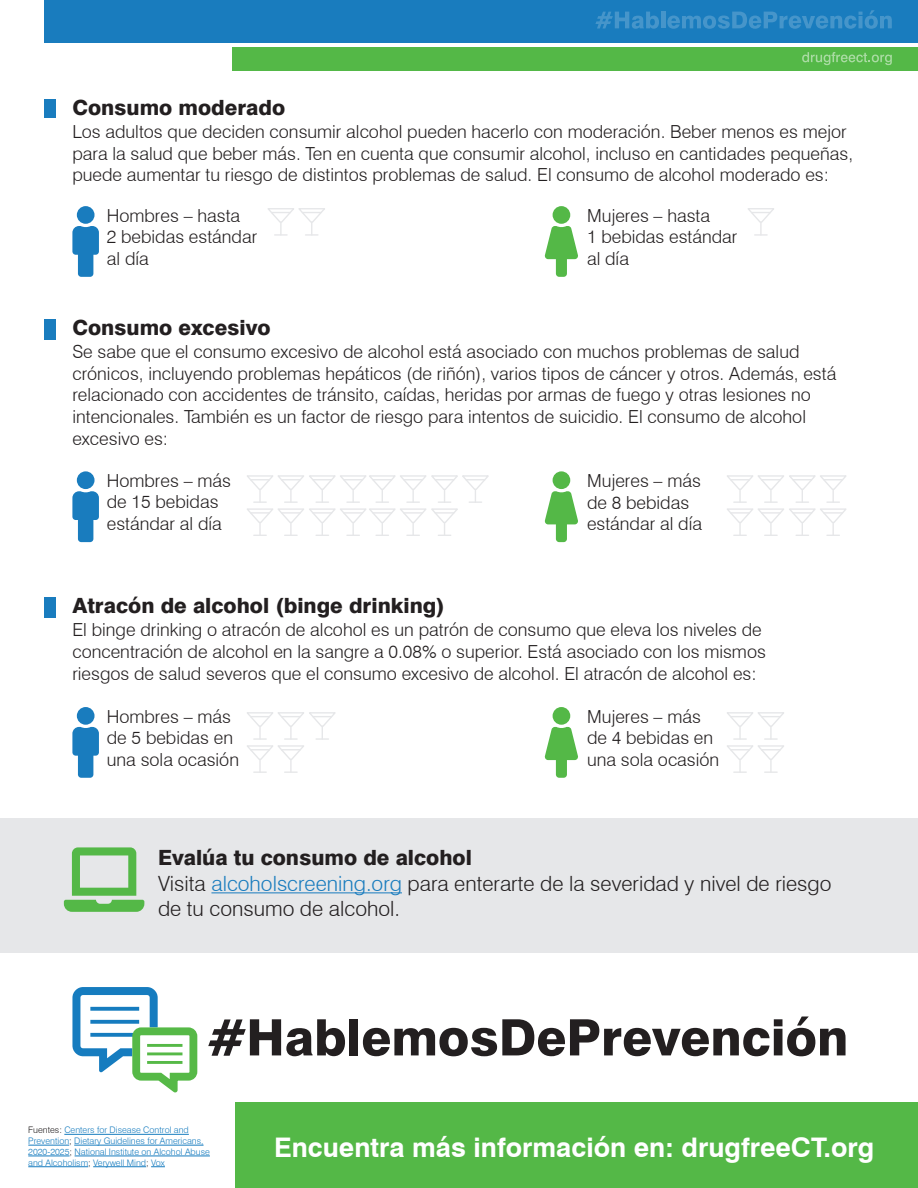
<style>
.page{position:relative;width:918px;height:1188px;background:#fff}
.page>*{position:absolute;margin:0;border:0;box-sizing:border-box;transform-origin:0 0}
.t1{font:700 27px "Swiss 721 BT";color:#fff}
.t2{font:300 21px/25.2px "Swiss 721 BT";color:#231f20}
.t3{font:800 21px "Swiss 721 BT";color:#231f20}
.t4{font:300 18px/21.6px "Swiss 721 BT";color:#231f20}
.t5{font:300 9px/10.8px "Swiss 721 BT";color:#167cbf}
.s1{font-weight:800}
.s2{color:#197cbe}
.s3{color:#231f20}
</style>
<div class="page">
<div style="left:0;top:818px;width:918px;height:135px;background:#e6e7e9"></div>
<div style="left:235px;top:1101px;width:683px;height:87px;background:#54b847"></div>
<svg style="left:64px;top:847px;width:80px;height:65px"></svg>
<div style="left:45px;top:99px;width:11px;height:19px;background:#197cbe"></div>
<div style="left:45px;top:319px;width:11px;height:21px;background:#197cbe"></div>
<div style="left:45px;top:597px;width:11px;height:21px;background:#197cbe"></div>
<svg style="left:72px;top:206px;width:27px;height:71px"></svg>
<svg style="left:544px;top:206px;width:34px;height:71px"></svg>
<svg style="left:72px;top:471px;width:27px;height:71px"></svg>
<svg style="left:544px;top:471px;width:34px;height:71px"></svg>
<svg style="left:72px;top:707px;width:27px;height:71px"></svg>
<svg style="left:544px;top:707px;width:34px;height:71px"></svg>
<hr style="left:211px;top:892px;width:191px;height:1px;background:#197cbe">
<hr style="left:64px;top:1134px;width:125px;height:1px;background:#167cbf">
<hr style="left:28px;top:1145px;width:41px;height:1px;background:#167cbf">
<hr style="left:74px;top:1145px;width:129px;height:1px;background:#167cbf">
<hr style="left:28px;top:1155px;width:42px;height:1px;background:#167cbf">
<hr style="left:75px;top:1155px;width:135px;height:1px;background:#167cbf">
<hr style="left:28px;top:1166px;width:60px;height:1px;background:#167cbf">
<hr style="left:93px;top:1166px;width:53px;height:1px;background:#167cbf">
<svg style="left:151px;top:1166px;width:14px;height:1px"></svg>
<svg style="left:268px;top:208px;width:57px;height:28px"></svg>
<svg style="left:247px;top:712px;width:89px;height:61px"></svg>
<svg style="left:727px;top:712px;width:57px;height:61px"></svg>
<svg style="left:727px;top:475px;width:119px;height:61px"></svg>
<svg style="left:247px;top:475px;width:242px;height:61px"></svg>
<svg style="left:748px;top:208px;width:26px;height:28px"></svg>
<div style="left:45px;top:0;width:873px;height:43px;background:#197cbe"></div>
<div style="left:232px;top:47px;width:686px;height:23px;background:#54b847"></div>
<svg style="left:802px;top:52px;width:90px;height:13px"></svg>
<svg style="left:595px;top:12px;width:64px;height:17px"></svg>
<hr style="left:661px;top:12px;width:4px;height:16px;background:#4695ca">
<svg style="left:667px;top:10px;width:225px;height:19px"></svg>
<svg style="left:208px;top:1019px;width:137px;height:37px"></svg>
<div style="left:349px;top:1019px;width:9px;height:36px;background:#231f20"></div>
<svg style="left:363px;top:1016px;width:482px;height:40px"></svg>
<svg style="left:72px;top:987px;width:126px;height:106px"></svg>
<hr style="left:147px;top:1044px;width:35px;height:3px;background:#56b947">
<hr style="left:147px;top:1052px;width:35px;height:3px;background:#56b947">
<hr style="left:147px;top:1061px;width:35px;height:3px;background:#56b947">
<p class="t3" style="left:72px;top:95px;width:214px">Consumo moderado</p>
<p class="t4" style="left:72px;top:121px;width:782px">Los adultos que deciden consumir alcohol pueden hacerlo con moderación. Beber menos es mejor para la salud que beber más. Ten en cuenta que consumir alcohol, incluso en cantidades pequeñas, puede aumentar tu riesgo de distintos problemas de salud. El consumo de alcohol moderado es:</p>
<p class="t4" style="left:107px;top:204px;width:152px">Hombres – hasta<br>2 bebidas estándar al día</p>
<p class="t4" style="left:587px;top:204px;width:152px">Mujeres – hasta<br>1 bebidas estándar al día</p>
<p class="t3" style="left:72px;top:315px;width:200px">Consumo excesivo</p>
<p class="t4" style="left:72px;top:341px;width:765px">Se sabe que el consumo excesivo de alcohol está asociado con muchos problemas de salud crónicos, incluyendo problemas hepáticos (de riñón), varios tipos de cáncer y otros. Además, está relacionado con accidentes de tránsito, caídas, heridas por armas de fuego y otras lesiones no intencionales. También es un factor de riesgo para intentos de suicidio. El consumo de alcohol excesivo es:</p>
<p class="t4" style="left:107px;top:469px;width:126px">Hombres – más de 15 bebidas estándar al día</p>
<p class="t4" style="left:587px;top:470px;width:116px">Mujeres – más de 8 bebidas estándar al día</p>
<p class="t3" style="left:72px;top:593px;width:374px">Atracón de alcohol (binge drinking)</p>
<p class="t4" style="left:72px;top:619px;width:695px">El binge drinking o atracón de alcohol es un patrón de consumo que eleva los niveles de concentración de alcohol en la sangre a 0.08% o superior. Está asociado con los mismos riesgos de salud severos que el consumo excesivo de alcohol. El atracón de alcohol es:</p>
<p class="t4" style="left:107px;top:705px;width:134px">Hombres – más de 5 bebidas en una sola ocasión</p>
<p class="t4" style="left:587px;top:705px;width:134px">Mujeres – más de 4 bebidas en una sola ocasión</p>
<p class="t2" style="left:158px;top:845px;width:675px"><span class="s1">Evalúa tu consumo de alcohol<br></span>Visita <span class="s2">alcoholscreening.org</span> para enterarte de la severidad y nivel de riesgo de tu consumo de alcohol.</p>
<p class="t5" style="left:28px;top:1124px;width:183px"><span class="s3">Fuentes:</span> Centers for Disease Control and Prevention<span class="s3">;</span> Dietary Guidelines for Americans, 2020-2025<span class="s3">;</span> National Institute on Alcohol Abuse and Alcoholism<span class="s3">;</span> Verywell Mind<span class="s3">;</span> Vox</p>
<h1 class="t1" style="left:274px;top:1130px;width:601px">Encuentra más información en: drugfreeCT.org</h1>
</div>
